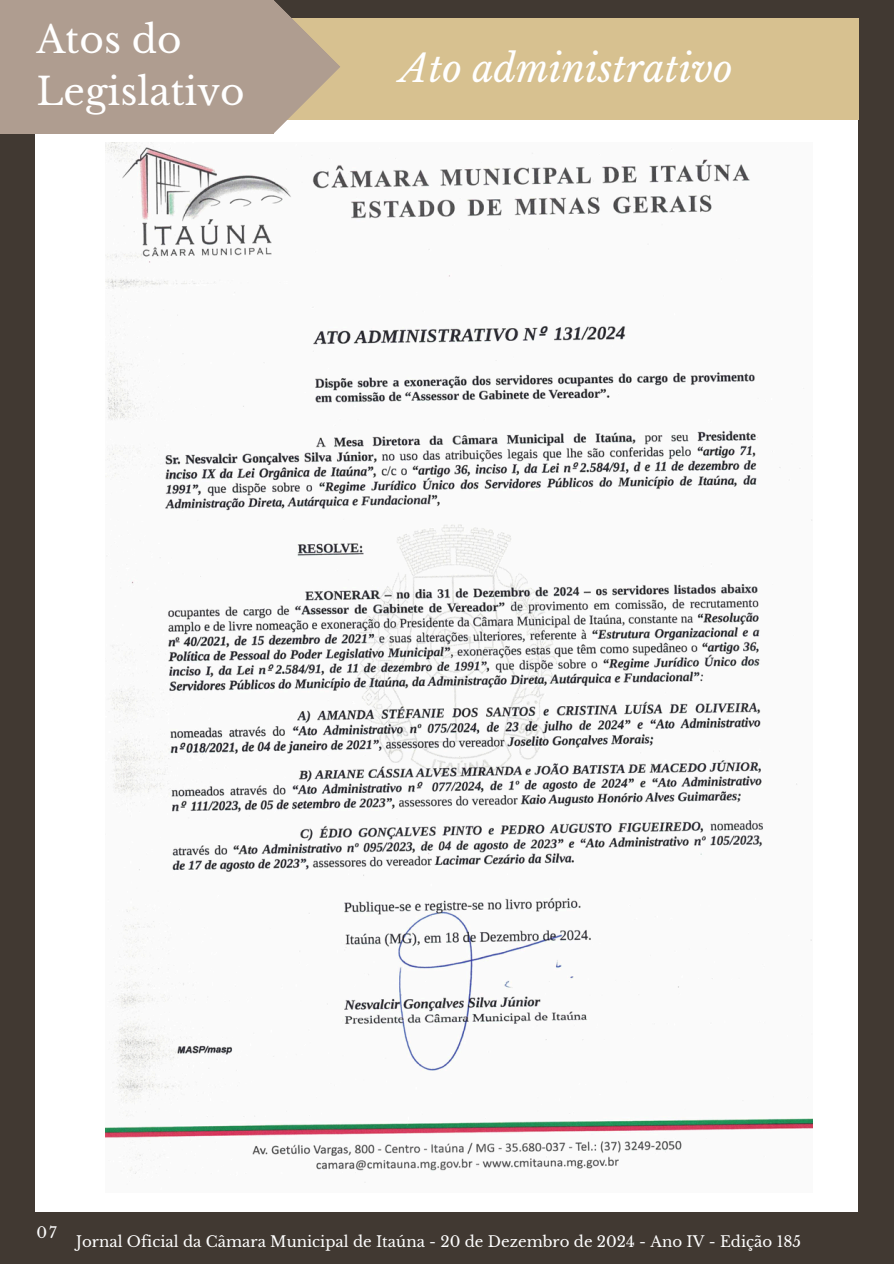
<style>
.page{position:relative;width:894px;height:1264px;background:#fff}
.page>*{position:absolute;margin:0;border:0;box-sizing:border-box;transform-origin:0 0}
.t1{font:37.5px/51.8px "Libre Baskerville";color:#fff}
.t2{font:italic 37.5px "Libre Baskerville";color:#fff}
.t3{font:15px "Libre Baskerville";color:#fff}
.t4{font:15px "Libre Baskerville";color:#fdfdfd}
</style>
<div class="page">
<div style="left:0;top:0;width:893px;height:1263px;background:#413932"></div>
<div style="left:36px;top:44px;width:821px;height:1166px;background:#fff"></div>
<div style="left:275px;top:18px;width:583px;height:102px;background:#d7c190"></div>
<svg style="left:274px;top:0;width:66px;height:133px"></svg>
<div style="left:0;top:0;width:274px;height:134px;background:#af9d90"></div>
<img style="left:105px;top:143px;width:707px;height:1040px">
<h1 class="t1" style="left:36px;top:14px;width:210px">Atos do<br>Legislativo</h1>
<p class="t2" style="left:400px;top:46px;width:334px">Ato administrativo</p>
<h1 class="t4" style="left:36px;top:1223px;width:22px">07</h1>
<p class="t3" style="left:76px;top:1232px;width:726px">Jornal Oficial da Câmara Municipal de Itaúna - 20 de Dezembro de 2024 - Ano IV - Edição 185</p>
</div>
